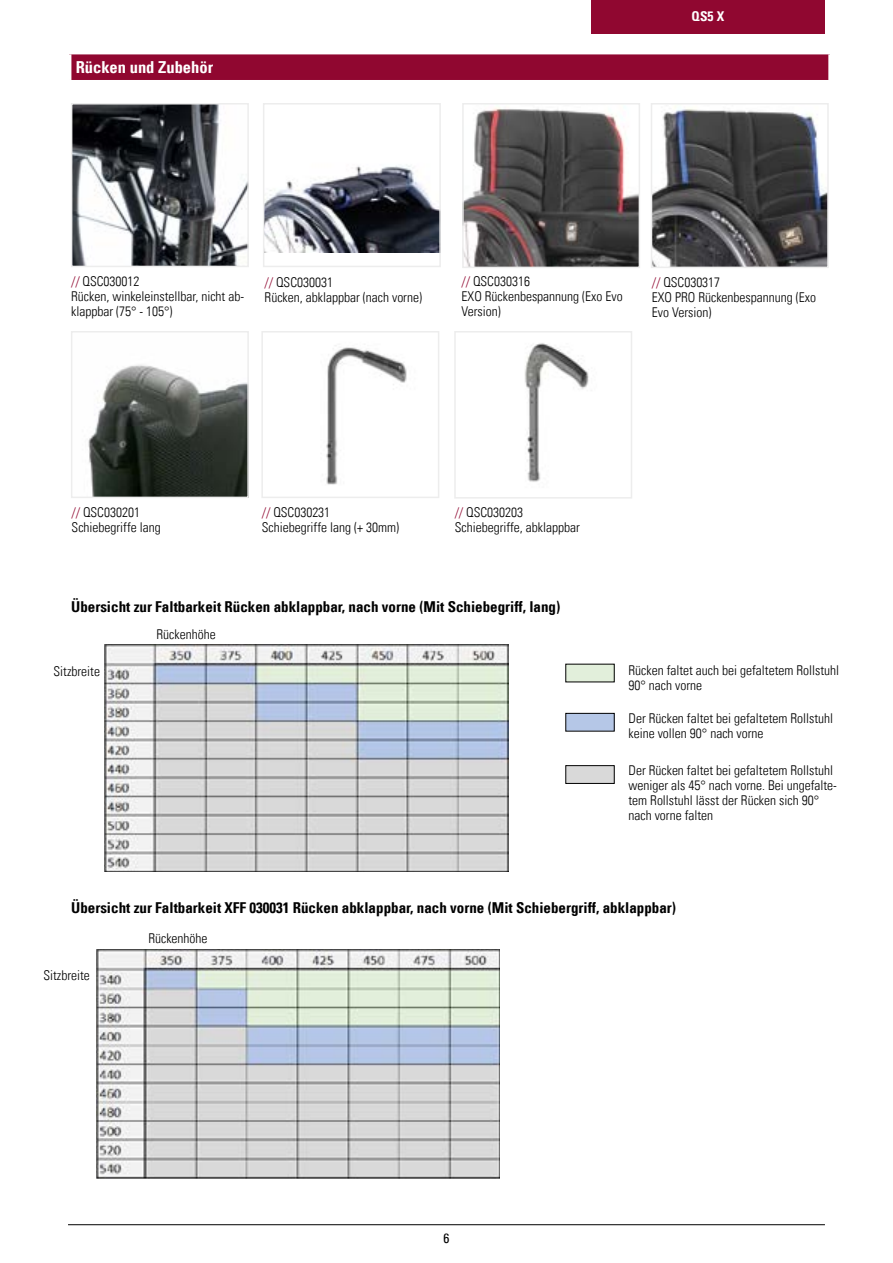
<style>
.page{position:relative;width:893px;height:1263px;background:#fff}
.page>*{position:absolute;margin:0;border:0;box-sizing:border-box;transform-origin:0 0}
.t1{font:16.5px "Univers Com 67 Bold Cond";color:#fff}
.t2{font:15px "Univers Com 67 Bold Cond";color:#000}
.t3{font:13.5px/15px "Univers Com 47 Light Cond";color:#000}
.t4{font:13.5px "Univers Com 67 Bold Cond";color:#fff}
.t5{font:condensed 13.5px "Univers Com 57";color:#000}
.s1{color:#900730}
</style>
<div class="page">
<img style="left:465px;top:107px;width:172px;height:158px">
<div style="left:462px;top:103px;width:178px;height:165px;border:2px solid #ededed"></div>
<img style="left:654px;top:106px;width:172px;height:159px">
<div style="left:651px;top:103px;width:178px;height:165px;border:2px solid #ededed"></div>
<img style="left:88px;top:364px;width:158px;height:131px">
<div style="left:71px;top:331px;width:178px;height:167px;border:2px solid #ededed"></div>
<div style="left:70px;top:53px;width:760px;height:29px;background:#900730"></div>
<hr style="left:68px;top:51px;width:764px;height:3px;background:#fff">
<hr style="left:68px;top:54px;width:3px;height:26px;background:#fff">
<svg style="left:828px;top:54px;width:2px;height:26px"></svg>
<hr style="left:68px;top:80px;width:764px;height:3px;background:#fff">
<img style="left:74px;top:106px;width:172px;height:158px">
<div style="left:71px;top:103px;width:178px;height:164px;border:2px solid #ededed"></div>
<img style="left:266px;top:164px;width:172px;height:89px">
<div style="left:263px;top:103px;width:178px;height:164px;border:2px solid #ededed"></div>
<img style="left:326px;top:345px;width:81px;height:140px">
<div style="left:261px;top:331px;width:178px;height:167px;border:2px solid #ededed"></div>
<img style="left:524px;top:343px;width:65px;height:139px">
<div style="left:454px;top:331px;width:178px;height:168px;border:2px solid #ededed"></div>
<img style="left:96px;top:949px;width:404px;height:229px">
<img style="left:105px;top:645px;width:403px;height:227px">
<div style="left:566px;top:664px;width:48px;height:18px;background:#e2efdb"></div>
<div style="left:566px;top:713px;width:48px;height:18px;background:#b5c7e7"></div>
<div style="left:566px;top:713px;width:48px;height:18px;border:1px solid #000"></div>
<div style="left:566px;top:766px;width:48px;height:17px;background:#d9d9d9"></div>
<div style="left:566px;top:765px;width:48px;height:19px;border:1px solid #000"></div>
<div style="left:591px;top:0;width:234px;height:34px;background:#900730"></div>
<hr style="left:68px;top:1224px;width:757px;height:1px;background:#000">
<p class="t1" style="left:76px;top:57px;width:139px">Rücken und Zubehör</p>
<p class="t4" style="left:692px;top:8px;width:34px">QS5 X</p>
<p class="t3" style="left:71px;top:274px;width:174px"><span class="s1">//</span> QSC030012<br>Rücken, winkeleinstellbar, nicht ab&shy;klappbar (75° - 105°)</p>
<p class="t3" style="left:265px;top:275px;width:159px"><span class="s1">//</span> QSC030031<br>Rücken, abklappbar (nach vorne)</p>
<p class="t3" style="left:462px;top:274px;width:163px"><span class="s1">//</span> QSC030316<br>EXO Rückenbespannung (Exo Evo<br>Version)</p>
<p class="t3" style="left:652px;top:275px;width:166px"><span class="s1">//</span> QSC030317<br>EXO PRO Rückenbespannung (Exo<br>Evo Version)</p>
<p class="t3" style="left:72px;top:505px;width:91px"><span class="s1">//</span> QSC030201<br>Schiebegriffe lang</p>
<p class="t3" style="left:262px;top:505px;width:139px"><span class="s1">//</span> QSC030231<br>Schiebegriffe lang (+ 30mm)</p>
<p class="t3" style="left:455px;top:505px;width:127px"><span class="s1">//</span> QSC030203<br>Schiebegriffe, abklappbar</p>
<p class="t2" style="left:71px;top:598px;width:491px">Übersicht zur Faltbarkeit Rücken abklappbar, nach vorne (Mit Schiebegriff, lang)</p>
<p class="t3" style="left:157px;top:626px;width:61px">Rückenhöhe</p>
<p class="t3" style="left:54px;top:664px;width:48px">Sitzbreite</p>
<p class="t3" style="left:628px;top:662px;width:212px">Rücken faltet auch bei gefaltetem Rollstuhl<br>90° nach vorne</p>
<p class="t3" style="left:628px;top:711px;width:206px">Der Rücken faltet bei gefaltetem Rollstuhl keine vollen 90° nach vorne</p>
<p class="t3" style="left:628px;top:763px;width:210px">Der Rücken faltet bei gefaltetem Rollstuhl weniger als 45° nach vorne. Bei ungefalte&shy;tem Rollstuhl lässt der Rücken sich 90° nach vorne falten</p>
<p class="t2" style="left:71px;top:898px;width:606px">Übersicht zur Faltbarkeit XFF 030031 Rücken abklappbar, nach vorne (Mit Schiebergriff, abklappbar)</p>
<p class="t3" style="left:43px;top:968px;width:48px">Sitzbreite</p>
<p class="t3" style="left:148px;top:930px;width:61px">Rückenhöhe</p>
<p class="t5" style="left:443px;top:1229px;width:7px">6</p>
</div>
